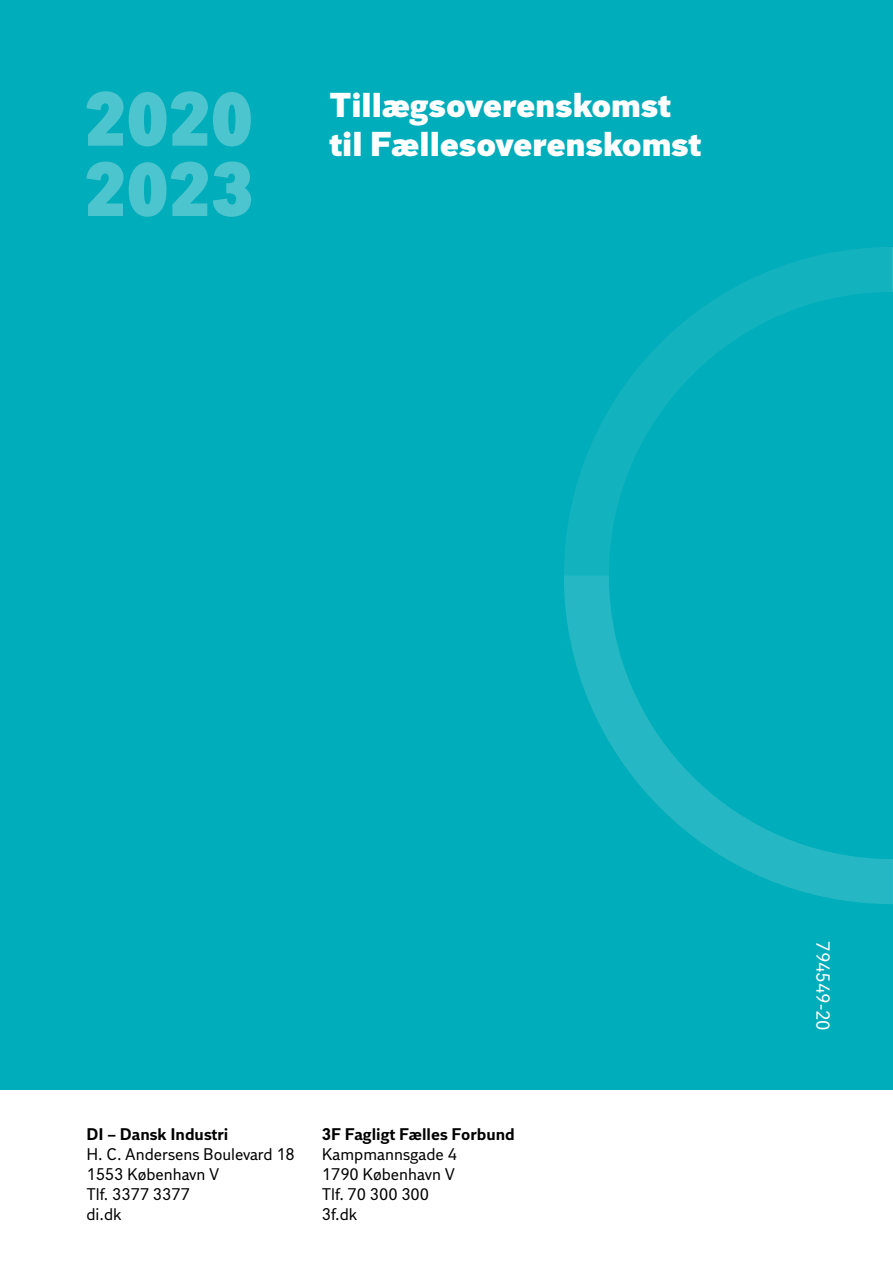
<style>
.page{position:relative;width:893px;height:1263px;background:#fff}
.page>*{position:absolute;margin:0;border:0;box-sizing:border-box;transform-origin:0 0}
.t1{font:900 34.5px/39px "DI Sans";color:#fff}
.t2{font:18.9px "DI Sans";color:#fff}
.t3{font:16.8px/20px "DI Sans";color:#000}
.t4{font:700 16.8px "DI Sans";color:#000}
</style>
<div class="page">
<div style="left:0;top:0;width:893px;height:1089px;background:#00adba"></div>
<svg style="left:86px;top:161px;width:165px;height:56px"></svg>
<svg style="left:86px;top:91px;width:165px;height:55px"></svg>
<svg style="left:564px;top:247px;width:328px;height:328px"></svg>
<svg style="left:892px;top:247px;width:1px;height:657px"></svg>
<svg style="left:564px;top:575px;width:328px;height:329px"></svg>
<h1 class="t1" style="left:329px;top:86px;width:373px">Tillægsoverenskomst til Fællesoverenskomst</h1>
<p class="t4" style="left:86px;top:1124px;width:143px">DI – Dansk Industri</p>
<p class="t3" style="left:86px;top:1144px;width:210px">H. C. Andersens Boulevard 18<br>1553 København V<br>Tlf. 3377 3377<br>di.dk</p>
<p class="t4" style="left:322px;top:1124px;width:194px">3F Fagligt Fælles Forbund</p>
<p class="t3" style="left:322px;top:1144px;width:137px">Kampmannsgade 4<br>1790 København V<br>Tlf. 70 300 300<br>3f.dk</p>
<p class="t2" style="left:835px;top:941px;width:91px;rotate:90deg">794549-20</p>
</div>
